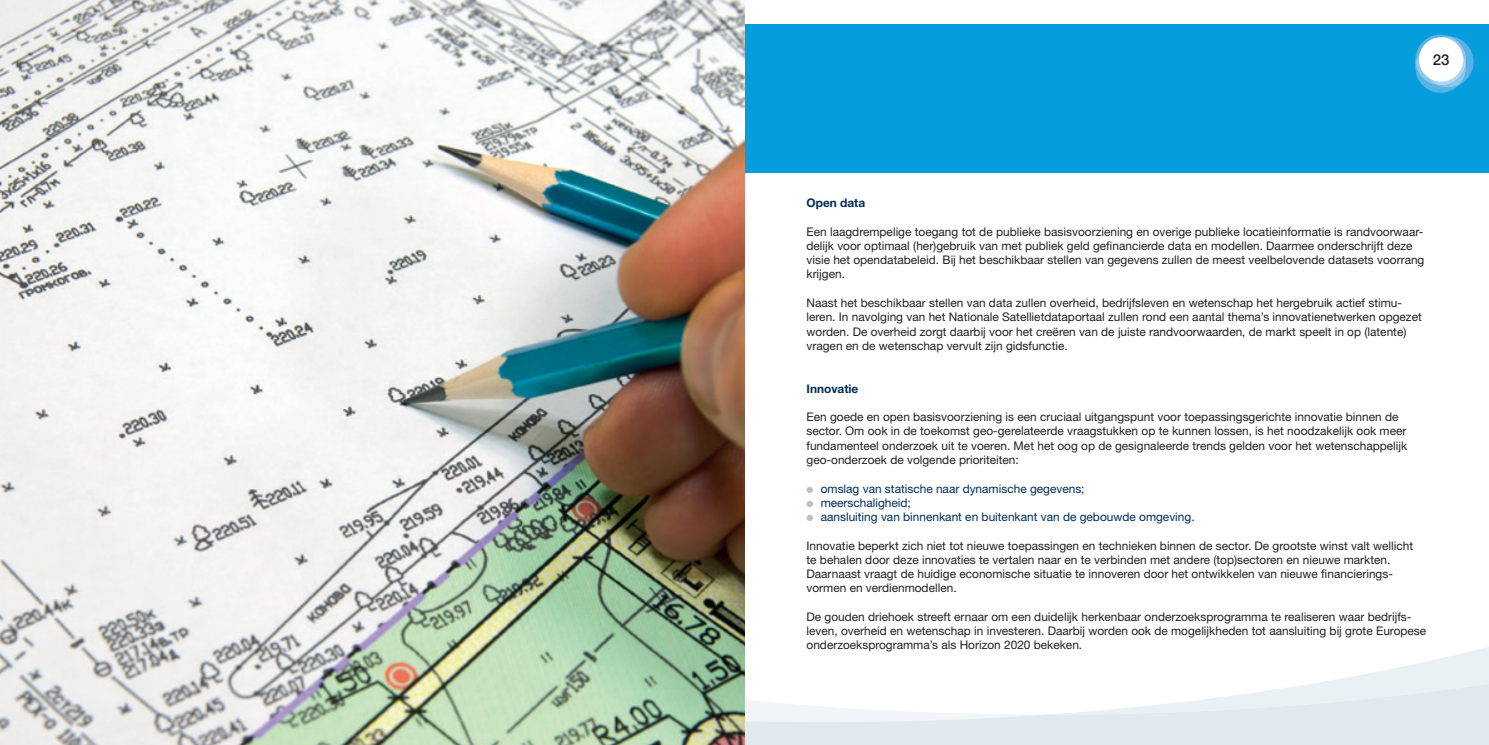
<style>
.page{position:relative;width:1489px;height:745px;background:#fff}
.page>*{position:absolute;margin:0;border:0;box-sizing:border-box;transform-origin:0 0}
.t1{font:500 15px "Helvetica Neue LT Std";color:#231f20}
.t2{font:11.88px/14.2px "Helvetica Neue LT Std";color:#231f20}
.t3{font:11.88px "Helvetica Neue LT Std";color:#002c55}
.t4{font:700 11.88px "Helvetica Neue LT Std";color:#002c55}
.s1{color:#b3c2cb}
</style>
<div class="page">
<svg style="left:744px;top:646px;width:744px;height:37px"></svg>
<svg style="left:744px;top:683px;width:744px;height:61px;fill:#e0e9ee"></svg>
<div style="left:744px;top:25px;width:744px;height:148px;background:#069ddc"></div>
<svg style="left:1415px;top:35px;width:58px;height:58px"></svg>
<div style="left:1418px;top:37px;width:44px;height:44px;background:#fff;border-radius:50%"></div>
<img style="left:0;top:0;width:744px;height:744px">
<p class="t1" style="left:1432px;top:50px;width:18px">23</p>
<p class="t4" style="left:806px;top:195px;width:60px">Open data</p>
<p class="t2" style="left:806px;top:224px;width:619px">Een laagdrempelige toegang tot de publieke basisvoorziening en overige publieke locatieinformatie is randvoorwaar&shy;delijk voor optimaal (her)gebruik van met publiek geld gefinancierde data en modellen. Daarmee onderschrijft deze visie het opendatabeleid. Bij het beschikbaar stellen van gegevens zullen de meest veelbelovende datasets voorrang krijgen.</p>
<p class="t2" style="left:806px;top:295px;width:616px">Naast het beschikbaar stellen van data zullen overheid, bedrijfsleven en wetenschap het hergebruik actief stimu&shy;leren. In navolging van het Nationale Satellietdataportaal zullen rond een aantal thema’s innovatienetwerken opgezet worden. De overheid zorgt daarbij voor het creëren van de juiste randvoorwaarden, de markt speelt in op (latente) vragen en de wetenschap vervult zijn gidsfunctie.</p>
<p class="t4" style="left:806px;top:381px;width:53px">Innovatie</p>
<p class="t2" style="left:806px;top:409px;width:602px">Een goede en open basisvoorziening is een cruciaal uitgangspunt voor toepassingsgerichte innovatie binnen de sector. Om ook in de toekomst geo-gerelateerde vraagstukken op te kunnen lossen, is het noodzakelijk ook meer fundamenteel onderzoek uit te voeren. Met het oog op de gesignaleerde trends gelden voor het wetenschappelijk geo-onderzoek de volgende prioriteiten:</p>
<p class="t3" style="left:806px;top:481px;width:279px"><span class="s1">●</span> omslag van statische naar dynamische gegevens;</p>
<p class="t3" style="left:806px;top:495px;width:106px"><span class="s1">●</span> meerschaligheid;</p>
<p class="t3" style="left:806px;top:509px;width:389px"><span class="s1">●</span> aansluiting van binnenkant en buitenkant van de gebouwde omgeving.</p>
<p class="t2" style="left:806px;top:537px;width:608px">Innovatie beperkt zich niet tot nieuwe toepassingen en technieken binnen de sector. De grootste winst valt wellicht te behalen door deze innovaties te vertalen naar en te verbinden met andere (top)sectoren en nieuwe markten.<br>Daarnaast vraagt de huidige economische situatie te innoveren door het ontwikkelen van nieuwe financierings&shy;vormen en verdienmodellen.</p>
<p class="t2" style="left:806px;top:609px;width:621px">De gouden driehoek streeft ernaar om een duidelijk herkenbaar onderzoeksprogramma te realiseren waar bedrijfs&shy;leven, overheid en wetenschap in investeren. Daarbij worden ook de mogelijkheden tot aansluiting bij grote Europese onderzoeksprogramma’s als Horizon 2020 bekeken.</p>
</div>
